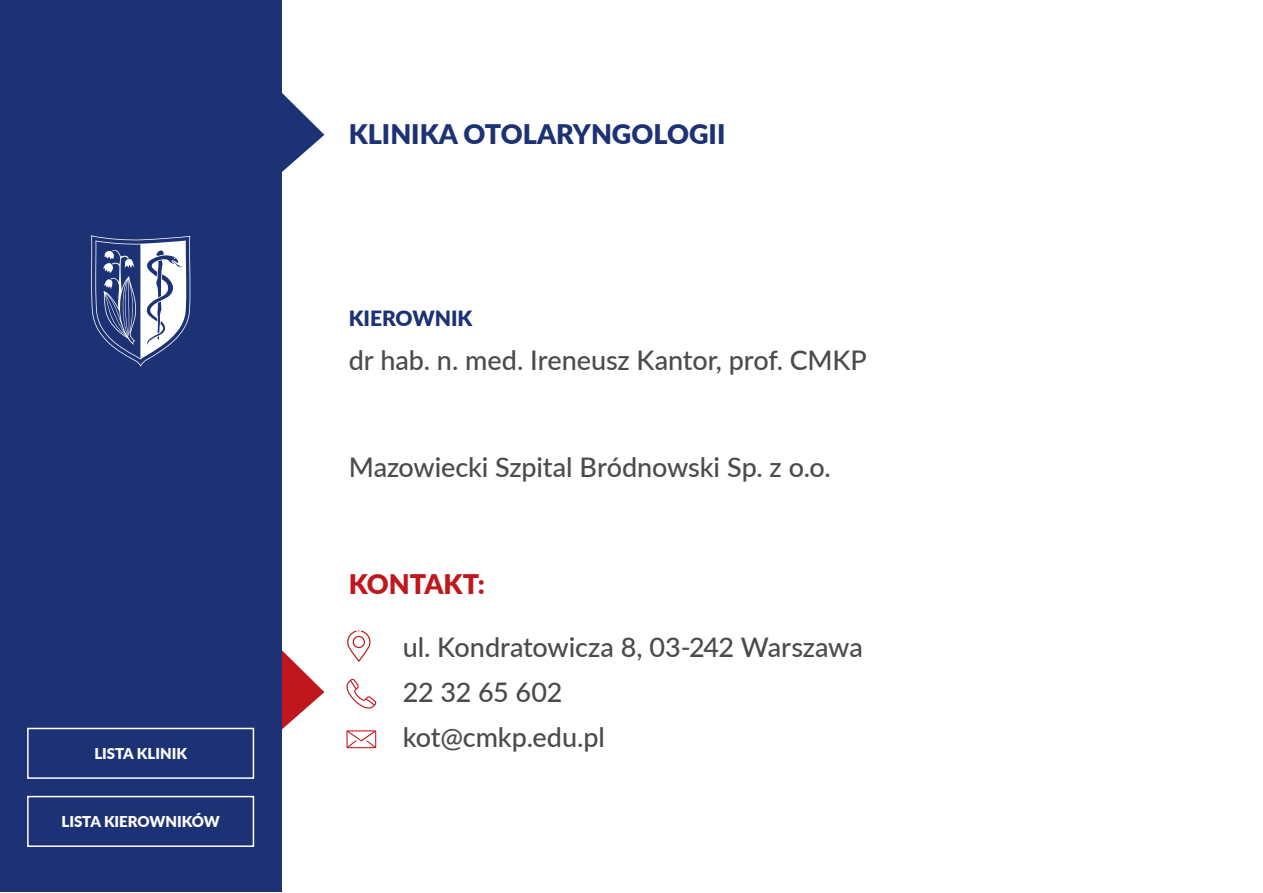
<style>
.page{position:relative;width:1263px;height:893px;background:#fff}
.page>*{position:absolute;margin:0;border:0;box-sizing:border-box;transform-origin:0 0}
.t1{font:500 27px/45px "Lato";letter-spacing:-.005em;color:#4b4b4b}
.t2{font:900 27px "Lato";color:#1d3274}
.t3{font:900 27px "Lato";color:#c0171c}
.t4{font:900 21px "Lato";color:#1d3274}
.t5{font:900 15px "Lato";color:#fff}
</style>
<div class="page">
<svg style="left:281px;top:611px;width:43px;height:156px"></svg>
<svg style="left:281px;top:54px;width:43px;height:155px"></svg>
<div style="left:0;top:1px;width:281px;height:891px;background:#1d3274"></div>
<svg style="left:346px;top:678px;width:31px;height:31px"></svg>
<svg style="left:346px;top:730px;width:30px;height:18px"></svg>
<svg style="left:347px;top:630px;width:23px;height:32px"></svg>
<div style="left:27px;top:728px;width:227px;height:51px;border:2px solid #fff"></div>
<div style="left:27px;top:796px;width:227px;height:51px;border:2px solid #fff"></div>
<svg style="left:91px;top:235px;width:100px;height:132px"></svg>
<p class="t5" style="left:94px;top:743px;width:94px">LISTA KLINIK</p>
<p class="t5" style="left:61px;top:811px;width:160px">LISTA KIEROWNIKÓW</p>
<p class="t2" style="left:349px;top:113px;width:378px">KLINIKA OTOLARYNGOLOGII</p>
<p class="t4" style="left:349px;top:303px;width:125px">KIEROWNIK</p>
<p class="t1" style="left:349px;top:337px;width:520px">dr hab. n. med. Ireneusz Kantor, prof. CMKP</p>
<p class="t1" style="left:349px;top:443px;width:484px">Mazowiecki Szpital Bródnowski Sp. z o.o.</p>
<p class="t3" style="left:349px;top:564px;width:138px">KONTAKT:</p>
<p class="t1" style="left:403px;top:624px;width:462px">ul. Kondratowicza 8, 03-242 Warszawa<br>22 32 65 602<br>kot@cmkp.edu.pl</p>
</div>
